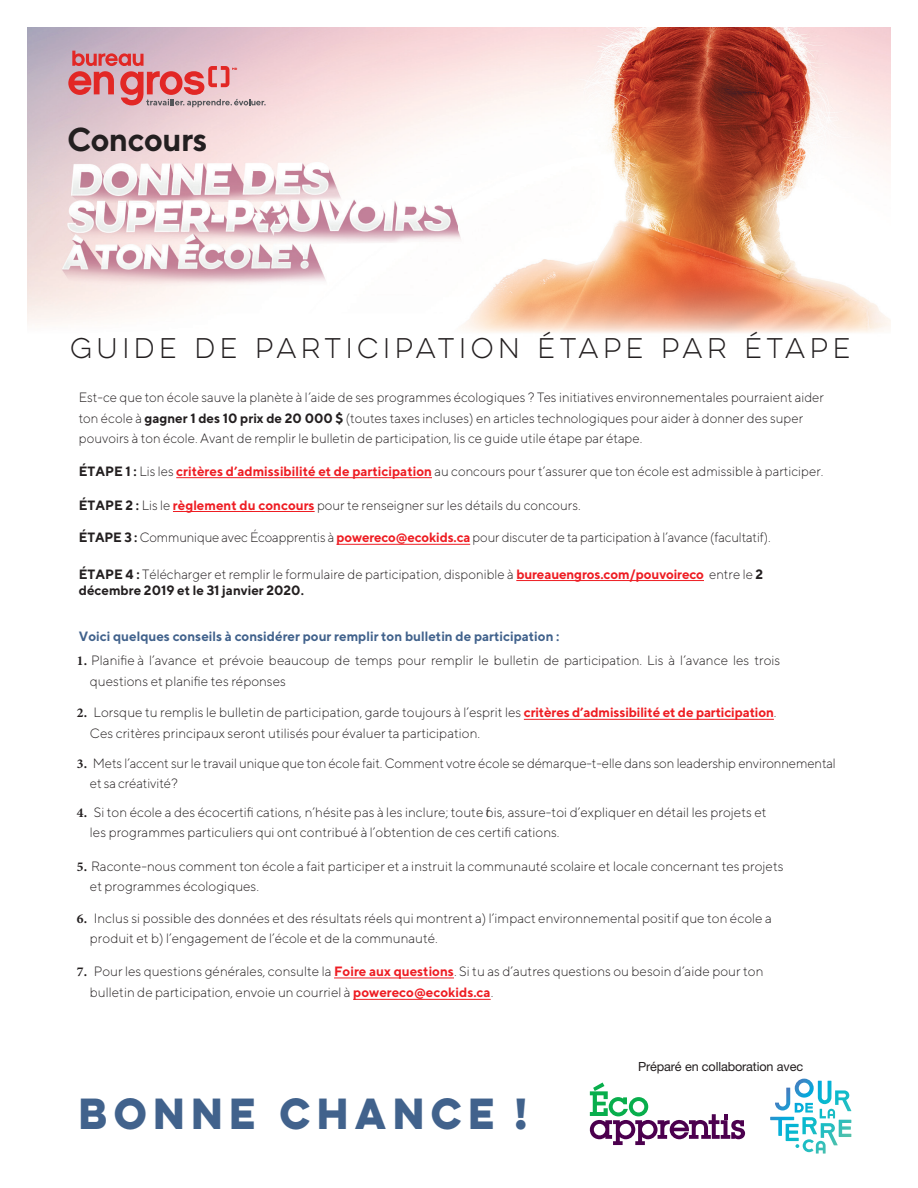
<style>
.page{position:relative;width:918px;height:1188px;background:#fff}
.page>*{position:absolute;margin:0;border:0;box-sizing:border-box;transform-origin:0 0}
.t1{font:700 39px "Lulo Clean One";letter-spacing:-.04em;color:#41628c;scale:.95 1}
.t2{font:700 33px "TT Norms";letter-spacing:-.015em;color:#231f20}
.t3{font:25.5px "Lulo Clean One";letter-spacing:-.015em;color:#231f20}
.t4{font:300 13.5px/20.2px "TT Norms";color:#231f20}
.t5{font:700 13.5px "TT Norms";color:#41628c}
.t6{font:12.6px "Helvetica Neue";letter-spacing:-.01em;color:#231f20}
.s1{font-weight:700}
.s2{font-weight:700;color:#ee1d23}
.s3{font-family:"Minion Pro";font-weight:700}
</style>
<div class="page">
<img style="left:27px;top:27px;width:864px;height:306px">
<svg style="left:68px;top:51px;width:198px;height:56px;background:#db99a0"></svg>
<hr style="left:516px;top:580px;width:188px;height:1px;background:#ee1d23">
<hr style="left:336px;top:544px;width:134px;height:1px;background:#ee1d23">
<hr style="left:173px;top:511px;width:142px;height:1px;background:#ee1d23">
<hr style="left:176px;top:477px;width:256px;height:1px;background:#ee1d23">
<hr style="left:353px;top:999px;width:138px;height:1px;background:#ee1d23">
<hr style="left:334px;top:978px;width:120px;height:1px;background:#ee1d23">
<hr style="left:524px;top:719px;width:250px;height:1px;background:#ee1d23">
<svg style="left:770px;top:1079px;width:81px;height:57px"></svg>
<svg style="left:590px;top:1083px;width:155px;height:62px"></svg>
<h2 class="t2" style="left:67px;top:118px;width:142px">Concours</h2>
<h3 class="t3" style="left:70px;top:330px;width:787px">GUIDE DE PARTICIPATION ÉTAPE PAR ÉTAPE</h3>
<p class="t4" style="left:79px;top:387px;width:747px">Est-ce que ton école sauve la planète à l’aide de ses programmes écologiques ? Tes initiatives environnementales pourraient aider ton école à <span class="s1">gagner 1 des 10 prix de 20 000 $</span> (toutes taxes incluses) en articles technologiques pour aider à donner des super pouvoirs à ton école. Avant de remplir le bulletin de participation, lis ce guide utile étape par étape.</p>
<p class="t4" style="left:79px;top:461px;width:746px"><span class="s1">ÉTAPE 1 :</span> Lis les <span class="s2">critères d’admissibilité et de participation</span> au concours pour t’assurer que ton école est admissible à participer.</p>
<p class="t4" style="left:79px;top:494px;width:503px"><span class="s1">ÉTAPE 2 :</span> Lis le <span class="s2">règlement du concours</span> pour te renseigner sur les détails du concours.</p>
<p class="t4" style="left:79px;top:527px;width:693px"><span class="s1">ÉTAPE 3 :</span> Communique avec Écoapprentis à <span class="s2">powereco@ecokids.ca</span> pour discuter de ta participation à l’avance (facultatif).</p>
<p class="t4" style="left:79px;top:565px;width:686px;line-height:16.2px"><span class="s1">ÉTAPE 4 :</span> Télécharger et remplir le formulaire de participation, disponible à <span class="s2">bureauengros.com/pouvoireco</span> entre le <span class="s1">2 décembre 2019 et le 31 janvier 2020.</span></p>
<p class="t5" style="left:79px;top:628px;width:482px">Voici quelques conseils à considérer pour remplir ton bulletin de participation :</p>
<p class="t4" style="left:90px;top:650px;width:692px;text-indent:-13px"><span class="s3">1.</span> Planifie à l’avance et prévoie beaucoup de temps pour remplir le bulletin de participation. Lis à l’avance les trois questions et planifie tes réponses</p>
<p class="t4" style="left:90px;top:702px;width:688px;text-indent:-13px"><span class="s3">2.</span> Lorsque tu remplis le bulletin de participation, garde toujours à l’esprit les <span class="s2">critères d’admissibilité et de participation</span>.<br>Ces critères principaux seront utilisés pour évaluer ta participation.</p>
<p class="t4" style="left:90px;top:753px;width:748px;text-indent:-13px"><span class="s3">3.</span> Mets l’accent sur le travail unique que ton école fait. Comment votre école se démarque-t-elle dans son leadership environnemental et sa créativité?</p>
<p class="t4" style="left:90px;top:802px;width:678px;text-indent:-13px"><span class="s3">4.</span> Si ton école a des écocertifi cations, n’hésite pas à les inclure; toute fois, assure-toi d’expliquer en détail les projets et les programmes particuliers qui ont contribué à l’obtention de ces certifi cations.</p>
<p class="t4" style="left:90px;top:856px;width:695px;text-indent:-13px"><span class="s3">5.</span> Raconte-nous comment ton école a fait participer et a instruit la communauté scolaire et locale concernant tes projets et programmes écologiques.</p>
<p class="t4" style="left:90px;top:908px;width:683px;text-indent:-13px"><span class="s3">6.</span> Inclus si possible des données et des résultats réels qui montrent a) l’impact environnemental positif que ton école a produit et b) l’engagement de l’école et de la communauté.</p>
<p class="t4" style="left:90px;top:960px;width:675px;line-height:21.5px;text-indent:-13px"><span class="s3">7.</span> Pour les questions générales, consulte la <span class="s2">Foire aux questions</span>. Si tu as d’autres questions ou besoin d’aide pour ton bulletin de participation, envoie un courriel à <span class="s2">powereco@ecokids.ca</span>.</p>
<h1 class="t1" style="left:79px;top:1083px;width:483px">BONNE CHANCE !</h1>
<p class="t6" style="left:638px;top:1059px;width:167px">Préparé en collaboration avec</p>
</div>
